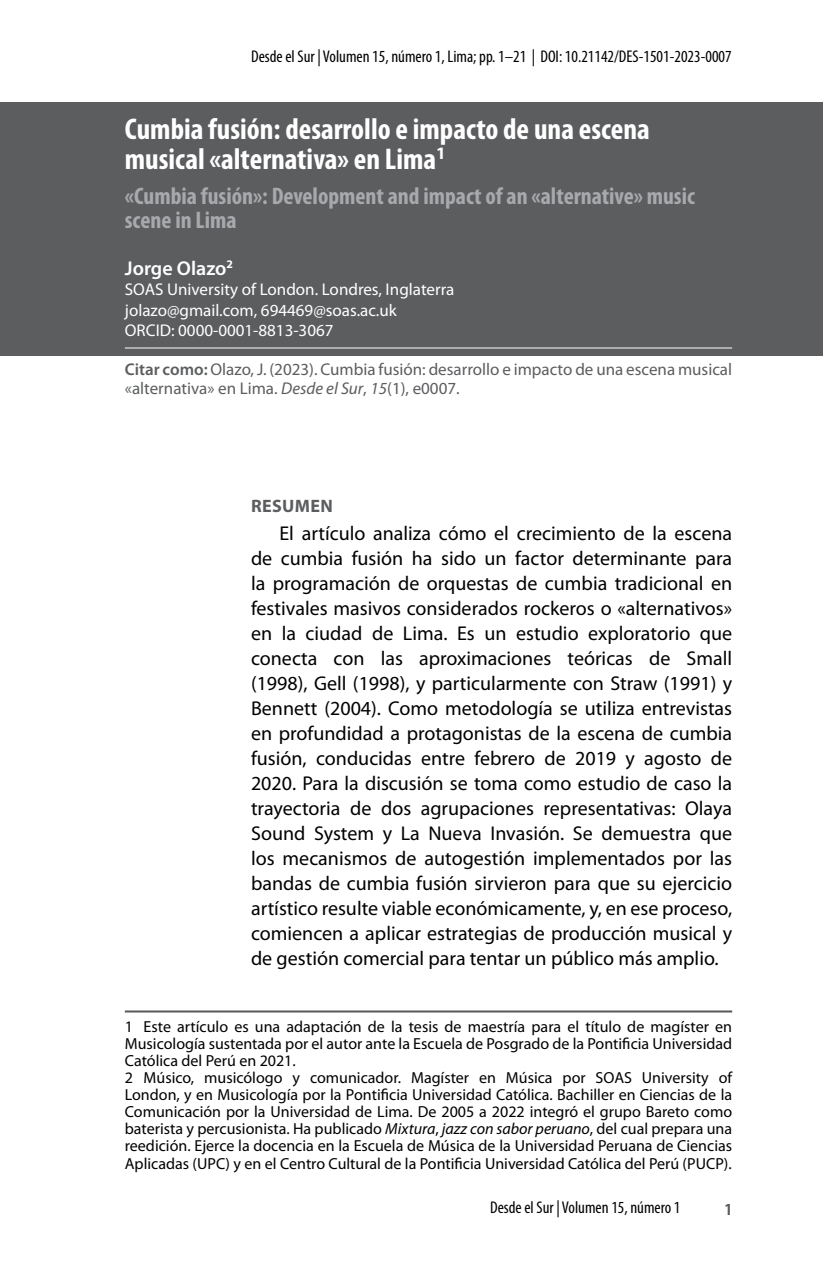
<style>
.page{position:relative;width:823px;height:1265px;background:#fff}
.page>*{position:absolute;margin:0;border:0;box-sizing:border-box;transform-origin:0 0}
.t1{font:700 condensed 30px/30px "Myriad Pro";color:#fff}
.t2{font:700 condensed 24px/24px "Myriad Pro";color:#a7a9ac}
.t3{font:20px/25px "Myriad Pro";color:#000;text-align:justify}
.t4{font:600 20px "Myriad Pro";color:#fff}
.t5{font:700 18px "Myriad Pro";letter-spacing:.02em;color:#5c5d5f}
.t6{font:17px/19px "Myriad Pro";color:#5c5d5f}
.t7{font:condensed 17px "Myriad Pro";color:#000}
.t8{font:17px/20.4px "Myriad Pro";color:#fff}
.t9{font:700 condensed 17px "Myriad Pro";color:#5c5d5f}
.t10{font:16px/17px "Myriad Pro";color:#000}
.s1{font-weight:600}
.s2{font-style:italic}
</style>
<div class="page">
<div style="left:0;top:102px;width:822px;height:253px;background:#5c5d5f"></div>
<hr style="left:125px;top:347px;width:606px;height:1px;background:#fff">
<hr style="left:125px;top:1010px;width:606px;height:2px;background:#58585b">
<p class="t7" style="left:251px;top:46px;width:482px">Desde el Sur | Volumen 15, número 1, Lima; pp. 1–21 | DOI: 10.21142/DES-1501-2023-0007</p>
<h1 class="t1" style="left:125px;top:113px;width:526px">Cumbia fusión: desarrollo e impacto de una escena musical «alternativa» en Lima<sup>1</sup></h1>
<p class="t2" style="left:125px;top:184px;width:571px">«Cumbia fusión»: Development and impact of an «alternative» music scene in Lima</p>
<p class="t4" style="left:125px;top:255px;width:109px">Jorge Olazo<sup>2</sup></p>
<p class="t8" style="left:125px;top:279px;width:331px">SOAS University of London. Londres, Inglaterra jolazo@gmail.com, 694469@soas.ac.uk<br>ORCID: 0000-0001-8813-3067</p>
<p class="t6" style="left:125px;top:359px;width:608px"><span class="s1">Citar como:</span> Olazo, J. (2023). Cumbia fusión: desarrollo e impacto de una escena musical «alternativa» en Lima. <span class="s2">Desde el Sur</span>, <span class="s2">15</span>(1), e0007.</p>
<p class="t5" style="left:251px;top:494px;width:83px">RESUMEN</p>
<p class="t3" style="left:251px;top:520px;width:482px;text-indent:28px">El artículo analiza cómo el crecimiento de la escena de cumbia fusión ha sido un factor determinante para la programación de orquestas de cumbia tradicional en festivales masivos considerados rockeros o «alternativos» en la ciudad de Lima. Es un estudio exploratorio que conecta con las aproximaciones teóricas de Small (1998), Gell (1998), y particularmente con Straw (1991) y Bennett (2004). Como metodología se utiliza entrevistas en profundidad a protagonistas de la escena de cumbia fusión, conducidas entre febrero de 2019 y agosto de 2020. Para la discusión se toma como estudio de caso la trayectoria de dos agrupaciones representativas: Olaya Sound System y La Nueva Invasión. Se demuestra que los mecanismos de autogestión implementados por las bandas de cumbia fusión sirvieron para que su ejercicio artístico resulte viable económicamente, y, en ese proceso, comiencen a aplicar estrategias de producción musical y de gestión comercial para tentar un público más amplio.</p>
<p class="t10" style="left:125px;top:1018px;width:608px">1 Este artículo es una adaptación de la tesis de maestría para el título de magíster en Musicología sustentada por el autor ante la Escuela de Posgrado de la Pontificia Universidad Católica del Perú en 2021.<br>2 Músico, musicólogo y comunicador. Magíster en Música por SOAS University of London, y en Musicología por la Pontificia Universidad Católica. Bachiller en Ciencias de la Comunicación por la Universidad de Lima. De 2005 a 2022 integró el grupo Bareto como baterista y percusionista. Ha publicado <span class="s2">Mixtura</span>, <span class="s2">jazz con sabor peruano</span>, del cual prepara una reedición. Ejerce la docencia en la Escuela de Música de la Universidad Peruana de Ciencias Aplicadas (UPC) y en el Centro Cultural de la Pontificia Universidad Católica del Perú (PUCP).</p>
<p class="t7" style="left:489px;top:1196px;width:192px">Desde el Sur | Volumen 15, número 1</p>
<p class="t9" style="left:724px;top:1198px;width:9px">1</p>
</div>
